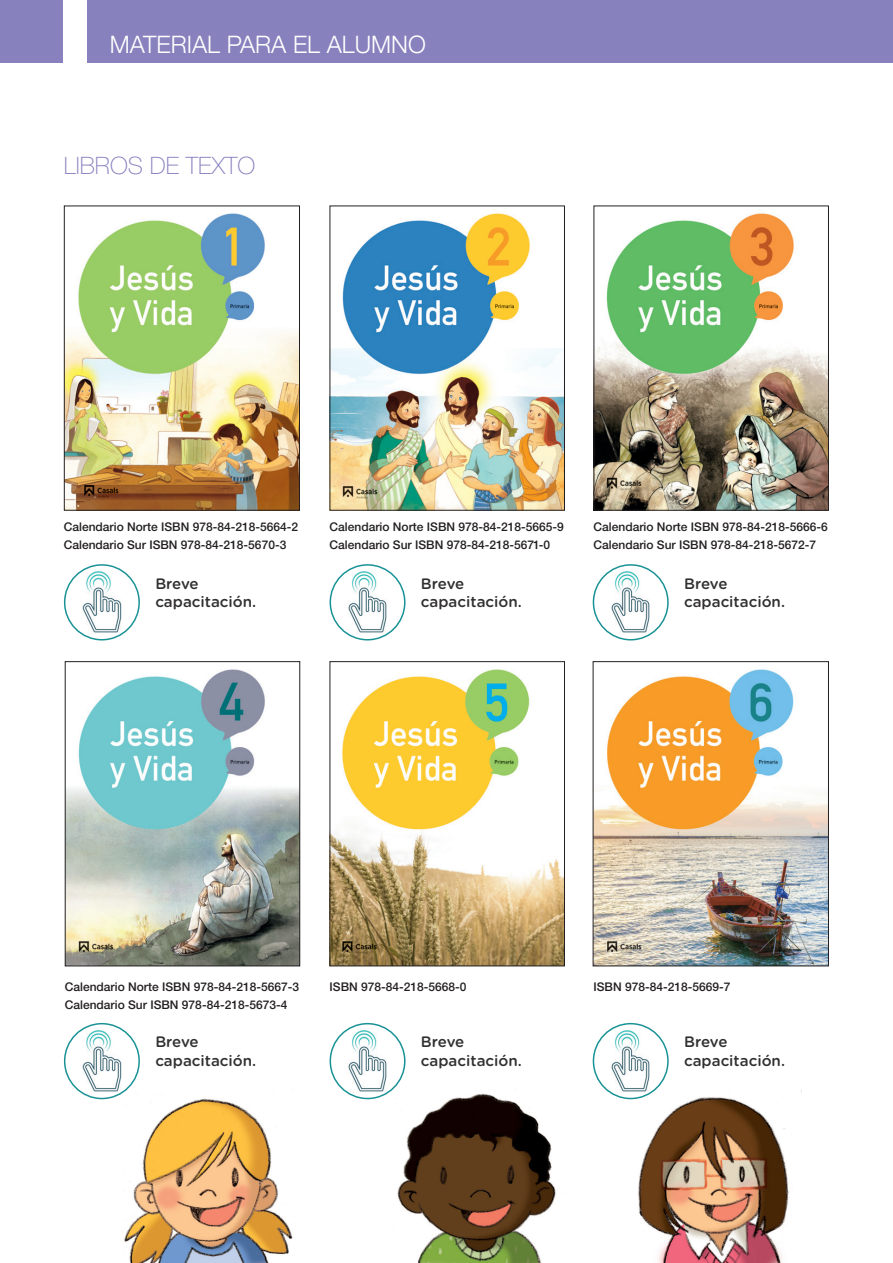
<style>
.page{position:relative;width:893px;height:1263px;background:#fff}
.page>*{position:absolute;margin:0;border:0;box-sizing:border-box;transform-origin:0 0}
.t1{font:300 24px "Helvetica Neue";color:#fff}
.t2{font:100 24px "Helvetica Neue";color:#8781bd}
.t3{font:500 15.15px/18.1px "Gotham Rounded";color:#312f30}
.t4{font:500 12px/18px "Helvetica Neue";color:#231f20}
</style>
<div class="page">
<img style="left:392px;top:1086px;width:164px;height:177px">
<img style="left:122px;top:1086px;width:171px;height:177px">
<img style="left:628px;top:1086px;width:161px;height:177px">
<div style="left:0;top:0;width:893px;height:63px;background:#8781bd"></div>
<img style="left:332px;top:213px;width:231px;height:296px">
<div style="left:330px;top:206px;width:235px;height:305px;border:1px solid #231f20"></div>
<img style="left:332px;top:669px;width:231px;height:295px">
<div style="left:330px;top:661px;width:235px;height:305px;border:1px solid #231f20"></div>
<img style="left:595px;top:213px;width:232px;height:296px">
<div style="left:593px;top:206px;width:236px;height:305px;border:1px solid #231f20"></div>
<img style="left:595px;top:669px;width:232px;height:295px">
<div style="left:593px;top:661px;width:236px;height:305px;border:1px solid #231f20"></div>
<img style="left:66px;top:213px;width:232px;height:296px">
<div style="left:64px;top:206px;width:236px;height:305px;border:1px solid #231f20"></div>
<img style="left:67px;top:669px;width:231px;height:295px">
<div style="left:65px;top:661px;width:235px;height:305px;border:1px solid #231f20"></div>
<div style="left:64px;top:0;width:23px;height:75px;background:#fff"></div>
<img style="left:65px;top:565px;width:74px;height:75px;border-radius:37px">
<div style="left:64px;top:564px;width:76px;height:76px;border:2px solid #199295;border-radius:50%"></div>
<img style="left:65px;top:1024px;width:74px;height:74px;border-radius:37px">
<div style="left:64px;top:1023px;width:76px;height:76px;border:2px solid #199295;border-radius:50%"></div>
<img style="left:330px;top:565px;width:75px;height:75px;border-radius:37px">
<div style="left:330px;top:564px;width:75px;height:76px;border:2px solid #199295;border-radius:50%"></div>
<img style="left:330px;top:1024px;width:75px;height:74px;border-radius:37px">
<div style="left:330px;top:1023px;width:75px;height:76px;border:2px solid #199295;border-radius:50%"></div>
<img style="left:593px;top:565px;width:75px;height:75px;border-radius:37px">
<div style="left:593px;top:564px;width:76px;height:76px;border:2px solid #199295;border-radius:50%"></div>
<img style="left:593px;top:1024px;width:75px;height:74px;border-radius:37px">
<div style="left:593px;top:1023px;width:76px;height:76px;border:2px solid #199295;border-radius:50%"></div>
<h1 class="t1" style="left:110px;top:30px;width:318px">MATERIAL PARA EL ALUMNO</h1>
<h1 class="t2" style="left:64px;top:152px;width:188px">LIBROS DE TEXTO</h1>
<p class="t4" style="left:64px;top:518px;width:236px">Calendario Norte ISBN 978-84-218-5664-2<br>Calendario Sur ISBN 978-84-218-5670-3</p>
<p class="t3" style="left:155px;top:574px;width:102px">Breve capacitación.</p>
<p class="t4" style="left:330px;top:518px;width:236px">Calendario Norte ISBN 978-84-218-5665-9<br>Calendario Sur ISBN 978-84-218-5671-0</p>
<p class="t3" style="left:421px;top:574px;width:102px">Breve capacitación.</p>
<p class="t4" style="left:593px;top:518px;width:236px">Calendario Norte ISBN 978-84-218-5666-6<br>Calendario Sur ISBN 978-84-218-5672-7</p>
<p class="t3" style="left:684px;top:574px;width:102px">Breve capacitación.</p>
<p class="t4" style="left:65px;top:977px;width:236px">Calendario Norte ISBN 978-84-218-5667-3<br>Calendario Sur ISBN 978-84-218-5673-4</p>
<p class="t3" style="left:155px;top:1032px;width:102px">Breve capacitación.</p>
<p class="t4" style="left:330px;top:977px;width:138px">ISBN 978-84-218-5668-0</p>
<p class="t3" style="left:421px;top:1032px;width:102px">Breve capacitación.</p>
<p class="t4" style="left:593px;top:977px;width:138px">ISBN 978-84-218-5669-7</p>
<p class="t3" style="left:684px;top:1032px;width:102px">Breve capacitación.</p>
</div>
